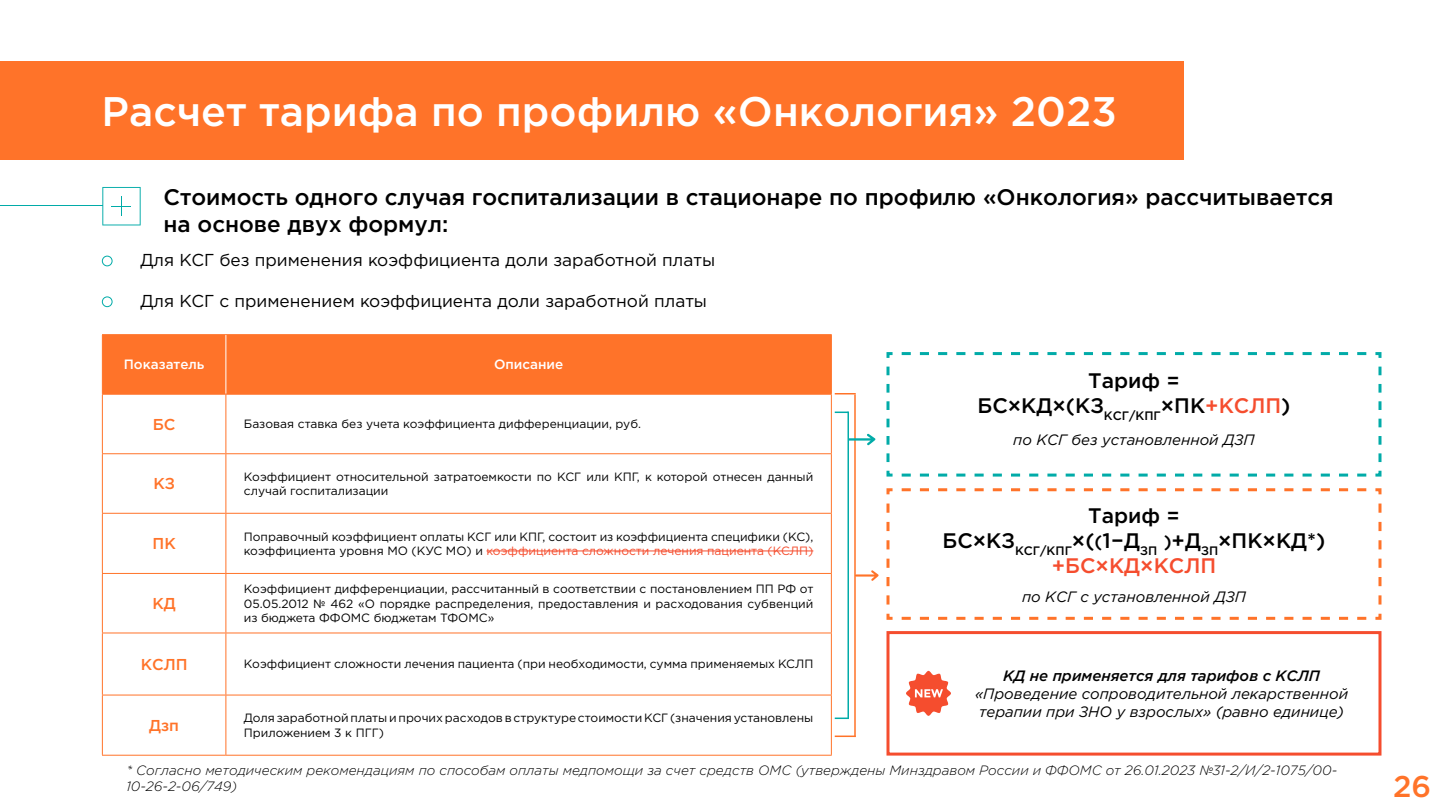
<style>
.page{position:relative;width:1440px;height:810px;background:#fff}
.page>*{position:absolute;margin:0;border:0;box-sizing:border-box;transform-origin:0 0}
.t1{font:500 41.25px "Gotham Pro";color:#fff}
.t2{font:500 30px "Gotham Pro";color:#ff7329}
.t3{font:500 22.5px/27px "Gotham Pro";color:#000}
.t4{font:500 21px/25.2px "Gotham Pro";color:#000;text-align:center}
.t5{font:17.25px "Gotham Pro";color:#000}
.t6{font:500 15.75px "Gotham Pro";color:#ff7329}
.t7{font:italic 15px/18px "Gotham Pro";color:#000}
.t8{font:italic 500 15px "Gotham Pro";color:#000}
.t9{font:italic 300 13.5px/16.2px "Gotham Pro";color:#000}
.t10{font:500 13.5px "Gotham Pro";color:#fff}
.t11{font:12px/14.4px "Gotham Pro";color:#000}
.s1{color:#f54d2e}
.s2{font-size:18px}
</style>
<div class="page">
<div style="left:0;top:62px;width:1184px;height:98px;background:#ff7329"></div>
<svg style="left:102px;top:187px;width:39px;height:38px"></svg>
<hr style="left:0;top:205px;width:103px;height:1px;background:#01aba8">
<div style="left:102px;top:256px;width:10px;height:10px;border:1px solid #01aba8;border-radius:50%"></div>
<div style="left:102px;top:297px;width:10px;height:10px;border:1px solid #01aba8;border-radius:50%"></div>
<hr style="left:102px;top:334px;width:124px;height:1px;background:#ff7329">
<hr style="left:226px;top:334px;width:606px;height:1px;background:#ff7329">
<hr style="left:102px;top:394px;width:124px;height:1px;background:#ff7329">
<hr style="left:102px;top:395px;width:1px;height:58px;background:#ff7329">
<hr style="left:226px;top:394px;width:606px;height:1px;background:#ff7329">
<hr style="left:226px;top:395px;width:1px;height:58px;background:#ff7329">
<hr style="left:831px;top:395px;width:1px;height:58px;background:#ff7329">
<hr style="left:102px;top:453px;width:124px;height:1px;background:#ff7329">
<hr style="left:102px;top:454px;width:1px;height:59px;background:#ff7329">
<hr style="left:226px;top:453px;width:606px;height:1px;background:#ff7329">
<hr style="left:226px;top:454px;width:1px;height:59px;background:#ff7329">
<hr style="left:831px;top:454px;width:1px;height:59px;background:#ff7329">
<hr style="left:226px;top:574px;width:1px;height:59px;background:#ff7329">
<hr style="left:226px;top:633px;width:1px;height:62px;background:#ff7329">
<hr style="left:226px;top:695px;width:1px;height:60px;background:#ff7329">
<hr style="left:102px;top:513px;width:124px;height:1px;background:#ff7329">
<hr style="left:102px;top:514px;width:1px;height:59px;background:#ff7329">
<hr style="left:226px;top:513px;width:606px;height:1px;background:#ff7329">
<hr style="left:226px;top:514px;width:1px;height:59px;background:#ff7329">
<hr style="left:831px;top:514px;width:1px;height:59px;background:#ff7329">
<hr style="left:102px;top:573px;width:124px;height:1px;background:#ff7329">
<hr style="left:102px;top:574px;width:1px;height:59px;background:#ff7329">
<hr style="left:226px;top:573px;width:606px;height:1px;background:#ff7329">
<hr style="left:831px;top:574px;width:1px;height:59px;background:#ff7329">
<hr style="left:102px;top:633px;width:124px;height:1px;background:#ff7329">
<hr style="left:102px;top:633px;width:1px;height:62px;background:#ff7329">
<hr style="left:226px;top:633px;width:606px;height:1px;background:#ff7329">
<hr style="left:831px;top:633px;width:1px;height:62px;background:#ff7329">
<hr style="left:102px;top:695px;width:124px;height:1px;background:#ff7329">
<hr style="left:102px;top:695px;width:1px;height:60px;background:#ff7329">
<hr style="left:226px;top:695px;width:606px;height:1px;background:#ff7329">
<hr style="left:831px;top:695px;width:1px;height:60px;background:#ff7329">
<hr style="left:102px;top:755px;width:124px;height:1px;background:#ff7329">
<hr style="left:226px;top:755px;width:606px;height:1px;background:#ff7329">
<hr style="left:487px;top:551px;width:326px;height:1px;background:#f54d2e">
<svg style="left:906px;top:671px;width:45px;height:45px"></svg>
<svg style="left:886px;top:352px;width:496px;height:125px"></svg>
<div style="left:886px;top:631px;width:496px;height:125px;border:3px solid #f54d2e"></div>
<svg style="left:886px;top:488px;width:496px;height:132px"></svg>
<svg style="left:856px;top:570px;width:23px;height:11px"></svg>
<hr style="left:848px;top:412px;width:1px;height:306px;background:#01aba8">
<hr style="left:854px;top:394px;width:2px;height:343px;background:#ff7329">
<svg style="left:835px;top:718px;width:14px;height:1px"></svg>
<svg style="left:835px;top:736px;width:21px;height:1px"></svg>
<svg style="left:835px;top:412px;width:13px;height:1px"></svg>
<div style="left:102px;top:335px;width:754px;height:59px;background:#ff7329"></div>
<svg style="left:849px;top:434px;width:27px;height:11px"></svg>
<h1 class="t1" style="left:102px;top:88px;width:1017px">Расчет тарифа по профилю «Онкология» 2023</h1>
<h3 class="t3" style="left:164px;top:183px;width:1172px">Стоимость одного случая госпитализации в стационаре по профилю «Онкология» рассчитывается на основе двух формул:</h3>
<h3 class="t5" style="left:141px;top:250px;width:576px">Для КСГ без применения коэффициента доли заработной платы</h3>
<h3 class="t5" style="left:141px;top:292px;width:568px">Для КСГ с применением коэффициента доли заработной платы</h3>
<p class="t10" style="left:124px;top:357px;width:82px">Показатель</p>
<p class="t10" style="left:494px;top:357px;width:71px">Описание</p>
<h3 class="t6" style="left:153px;top:415px;width:24px">БС</h3>
<p class="t11" style="left:244px;top:417px;width:399px">Базовая ставка без учета коэффициента дифференциации, руб.</p>
<h3 class="t6" style="left:153px;top:475px;width:23px">КЗ</h3>
<p class="t11" style="left:244px;top:469px;width:571px">Коэффициент относительной затратоемкости по КСГ или КПГ, к которой отнесен данный случай госпитализации</p>
<h3 class="t6" style="left:153px;top:535px;width:25px">ПК</h3>
<p class="t11" style="left:244px;top:529px;width:571px">Поправочный коэффициент оплаты КСГ или КПГ, состоит из коэффициента специфики (КС), коэффициента уровня МО (КУС МО) и <span class="s1">коэффициента сложности лечения пациента (КСЛП)</span></p>
<h3 class="t6" style="left:152px;top:594px;width:25px">КД</h3>
<p class="t11" style="left:244px;top:582px;width:571px;text-align:justify">Коэффициент дифференциации, рассчитанный в соответствии с постановлением ПП РФ от 05.05.2012 № 462 «О порядке распределения, предоставления и расходования субвенций из бюджета ФФОМС бюджетам ТФОМС»</p>
<h3 class="t4" style="left:977px;top:368px;width:315px">Тариф =<br>БС×КД×(КЗ<sub>КСГ/КПГ</sub>×ПК<span class="s1">+КСЛП</span>)</h3>
<p class="t7" style="left:1013px;top:430px;width:243px">по КСГ без установленной ДЗП</p>
<h3 class="t4" style="left:942px;top:502px;width:385px">Тариф =<br>БС×КЗ<sub>КСГ/КПГ</sub>×(<span class="s2">(</span>1−Д<sub>ЗП</sub> <span class="s2">)</span>+Д<sub>ЗП</sub>×ПК×КД*) <span class="s1">+БС×КД×КСЛП</span></h3>
<p class="t7" style="left:1022px;top:588px;width:225px">по КСГ с установленной ДЗП</p>
<h3 class="t6" style="left:141px;top:655px;width:48px">КСЛП</h3>
<p class="t11" style="left:244px;top:657px;width:571px">Коэффициент сложности лечения пациента (при необходимости, сумма применяемых КСЛП</p>
<p class="t8" style="left:1003px;top:667px;width:319px">КД не применяется для тарифов с КСЛП</p>
<p class="t7" style="left:975px;top:685px;width:375px">«Проведение сопроводительной лекарственной терапии при ЗНО у взрослых» (равно единице)</p>
<h3 class="t6" style="left:149px;top:716px;width:31px">Дзп</h3>
<p class="t11" style="left:244px;top:711px;width:571px">Доля заработной платы и прочих расходов в структуре стоимости КСГ (значения установлены<br>Приложением 3 к ПГГ)</p>
<p class="t9" style="left:126px;top:763px;width:1212px">* Согласно методическим рекомендациям по способам оплаты медпомощи за счет средств ОМС (утверждены Минздравом России и ФФОМС от 26.01.2023 №31-2/И/2-1075/00-<br>10-26-2-06/749)</p>
<h2 class="t2" style="left:1393px;top:770px;width:40px">26</h2>
</div>
